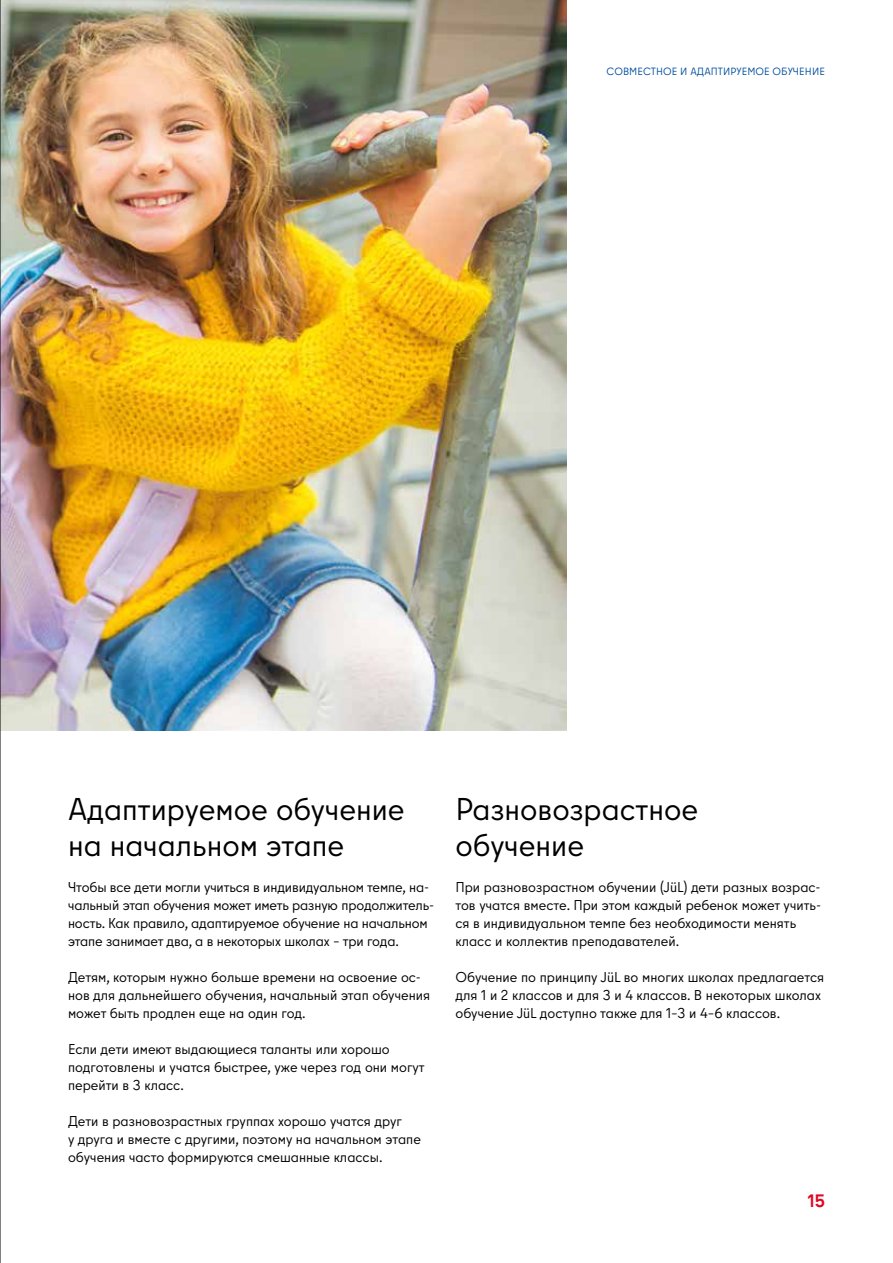
<style>
.page{position:relative;width:893px;height:1263px;background:#fff}
.page>*{position:absolute;margin:0;border:0;box-sizing:border-box;transform-origin:0 0}
.S2{font:31.5px/36px "Berlin Type";color:#000}
.t1{font:700 18px "Berlin Type";color:#e40521}
.Copy_9_5_pt{font:14.25px/18px "Berlin Type";color:#000}
.Kapitel{font:10.5px "Berlin Type";letter-spacing:.01em;color:#004f9f}
</style>
<div class="page">
<img style="left:1px;top:0;width:566px;height:730px">
<hr style="left:0;top:0;width:1px;height:1263px;background:#000">
<p class="Kapitel" style="left:607px;top:65px;width:220px">СОВМЕСТНОЕ И АДАПТИРУЕМОЕ ОБУЧЕНИЕ</p>
<p class="S2" style="left:68px;top:791px;width:338px">Адаптируемое обучение на начальном этапе</p>
<p class="Copy_9_5_pt" style="left:68px;top:878px;width:368px">Чтобы все дети могли учиться в индивидуальном темпе, на&shy;чальный этап обучения может иметь разную продолжитель&shy;ность. Как правило, адаптируемое обучение на начальном этапе занимает два, а в некоторых школах – три года.</p>
<p class="Copy_9_5_pt" style="left:68px;top:968px;width:364px">Детям, которым нужно больше времени на освоение ос&shy;нов для дальнейшего обучения, начальный этап обучения может быть продлен еще на один год.</p>
<p class="Copy_9_5_pt" style="left:68px;top:1040px;width:358px">Если дети имеют выдающиеся таланты или хорошо подготовлены и учатся быстрее, уже через год они могут перейти в 3 класс.</p>
<p class="Copy_9_5_pt" style="left:68px;top:1112px;width:354px">Дети в разновозрастных группах хорошо учатся друг<br>у друга и вместе с другими, поэтому на начальном этапе обучения часто формируются смешанные классы.</p>
<p class="S2" style="left:455px;top:791px;width:244px">Разновозрастное обучение</p>
<p class="Copy_9_5_pt" style="left:455px;top:878px;width:367px">При разновозрастном обучении (JüL) дети разных возрас&shy;тов учатся вместе. При этом каждый ребенок может учить&shy;ся в индивидуальном темпе без необходимости менять класс и коллектив преподавателей.</p>
<p class="Copy_9_5_pt" style="left:455px;top:968px;width:370px">Обучение по принципу JüL во многих школах предлагается для 1 и 2 классов и для 3 и 4 классов. В некоторых школах обучение JüL доступно также для 1–3 и 4–6 классов.</p>
<p class="t1" style="left:808px;top:1189px;width:19px">15</p>
</div>
